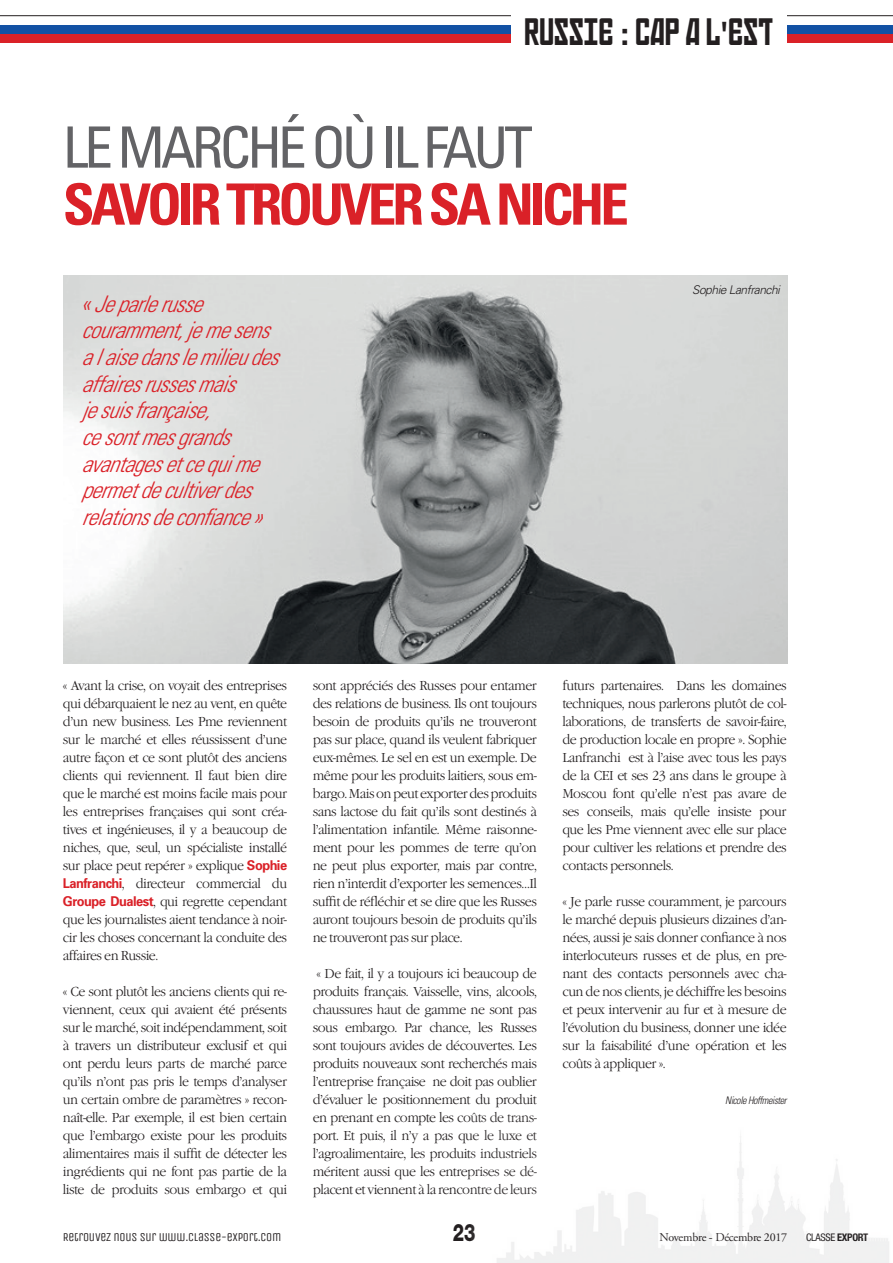
<style>
.page{position:relative;width:893px;height:1263px;background:#fff}
.page>*{position:absolute;margin:0;border:0;box-sizing:border-box;transform-origin:0 0}
.t1{font:700 condensed 57px "Univers";letter-spacing:-.07em;color:#da2128}
.t2{font:condensed 57px "Univers";letter-spacing:-.07em;color:#636366}
.t3{font:32.25px "Russian";letter-spacing:.01em;color:#231f20;scale:.95 1}
.t4{font:800 24px "Helvetica Neue";color:#231f20;scale:.75 1}
.t5{font:italic 300 condensed 22.8px/26.7px "Univers";letter-spacing:-.03em;color:#da2128}
.t6{font:300 13.5px/18px "Garamond Itc T";letter-spacing:-.04em;color:#231f20;text-align:justify;scale:.95 1}
.t7{font:12px "Unica One";letter-spacing:-.02em;color:#231f20}
.t8{font:12px "Adobe Garamond";letter-spacing:-.02em;color:#231f20}
.t9{font:italic 300 12px "Univers";letter-spacing:-.04em;color:#231f20}
.t10{font:italic 300 condensed 10.5px "Univers";letter-spacing:-.04em;color:#231f20;scale:.95 1}
.t11{font:condensed 10.5px "Helvetica Neue";letter-spacing:-.03em;color:#231f20}
.s1{font-family:"Helvetica";font-weight:700}
.s2{font-family:"Univers";font-weight:700;color:#da2128}
.s3{font-weight:700}
</style>
<div class="page">
<div style="left:0;top:25px;width:893px;height:9px;background:#1251a4"></div>
<div style="left:0;top:34px;width:893px;height:9px;background:#da2128"></div>
<hr style="left:0;top:15px;width:893px;height:1px;background:#231f20">
<img style="left:63px;top:275px;width:724px;height:388px">
<div style="left:511px;top:12px;width:276px;height:41px;background:#fff"></div>
<h2 class="t3" style="left:524px;top:12px;width:263px">RUSSIE <span class="s1">:</span> CAP A L<span class="s1">'</span>EST</h2>
<h1 class="t2" style="left:63px;top:111px;width:471px">LE MARCHÉ OÙ IL FAUT</h1>
<h1 class="t1" style="left:63px;top:169px;width:567px">SAVOIR TROUVER SA NICHE</h1>
<h3 class="t5" style="left:81px;top:290px;width:203px">« Jeparlerusse couramment,jemesens al aisedanslemilieudes affairesrussesmais jesuisfrançaise,<br>cesont mesgrands avantageset cequi me permet decultiver des relationsdeconfiance»</h3>
<p class="t9" style="left:692px;top:282px;width:89px">Sophie Lanfranchi</p>
<p class="t6" style="left:63px;top:677px;width:238px">« Avant la crise, on voyait des entreprises qui débarquaient le nez au vent, en quête d’un new business. Les Pme reviennent sur le marché et elles réussissent d’une autre façon et ce sont plutôt des anciens clients qui reviennent. Il faut bien dire que le marché est moins facile mais pour les entreprises françaises qui sont créa&shy;tives et ingénieuses, il y a beaucoup de niches, que, seul, un spécialiste installé sur place peut repérer » explique <span class="s2">Sophie Lanfranchi</span>, directeur commercial du <span class="s2">Groupe Dualest</span>, qui regrette cependant que les journalistes aient tendance à noir&shy;cir les choses concernant la conduite des affaires en Russie.</p>
<p class="t6" style="left:63px;top:983px;width:238px">« Ce sont plutôt les anciens clients qui re&shy;viennent, ceux qui avaient été présents sur le marché, soit indépendamment, soit à travers un distributeur exclusif et qui ont perdu leurs parts de marché parce qu’ils n’ont pas pris le temps d’analyser un certain ombre de paramètres » recon&shy;naît-elle. Par exemple, il est bien certain que l’embargo existe pour les produits alimentaires mais il suffit de détecter les ingrédients qui ne font pas partie de la liste de produits sous embargo et qui</p>
<p class="t6" style="left:313px;top:677px;width:238px">sont appréciés des Russes pour entamer des relations de business. Ils ont toujours besoin de produits qu’ils ne trouveront pas sur place, quand ils veulent fabriquer eux-mêmes. Le sel en est un exemple. De même pour les produits laitiers, sous em&shy;bargo. Mais on peut exporter des produits sans lactose du fait qu’ils sont destinés à l’alimentation infantile. Même raisonne&shy;ment pour les pommes de terre qu’on ne peut plus exporter, mais par contre, rien n’interdit d’exporter les semences…Il suffit de réfléchir et se dire que les Russes auront toujours besoin de produits qu’ils ne trouveront pas sur place.</p>
<p class="t6" style="left:313px;top:965px;width:238px">« De fait, il y a toujours ici beaucoup de produits français. Vaisselle, vins, alcools, chaussures haut de gamme ne sont pas sous embargo. Par chance, les Russes sont toujours avides de découvertes. Les produits nouveaux sont recherchés mais l’entreprise française ne doit pas oublier d’évaluer le positionnement du produit en prenant en compte les coûts de trans&shy;port. Et puis, il n’y a pas que le luxe et l’agroalimentaire, les produits industriels méritent aussi que les entreprises se dé&shy;placent et viennent à la rencontre de leurs</p>
<p class="t6" style="left:562px;top:677px;width:238px">futurs partenaires. Dans les domaines techniques, nous parlerons plutôt de col&shy;laborations, de transferts de savoir-faire, de production locale en propre ». Sophie Lanfranchi est à l’aise avec tous les pays de la CEI et ses 23 ans dans le groupe à Moscou font qu’elle n’est pas avare de ses conseils, mais qu’elle insiste pour que les Pme viennent avec elle sur place pour cultiver les relations et prendre des contacts personnels.</p>
<p class="t6" style="left:562px;top:893px;width:238px">« Je parle russe couramment, je parcours le marché depuis plusieurs dizaines d’an&shy;nées, aussi je sais donner confiance à nos interlocuteurs russes et de plus, en pre&shy;nant des contacts personnels avec cha&shy;cun de nos clients, je déchiffre les besoins et peux intervenir au fur et à mesure de l’évolution du business, donner une idée sur la faisabilité d’une opération et les coûts à appliquer ».</p>
<p class="t10" style="left:725px;top:1094px;width:66px">Nicole Hoffmeister</p>
<p class="t7" style="left:63px;top:1230px;width:220px">RETROUVEZ NOUS SUR WWW.CLASSE-EXPORT.COM</p>
<h3 class="t4" style="left:453px;top:1218px;width:32px">23</h3>
<p class="t8" style="left:659px;top:1231px;width:129px">Novembre - Décembre 2017</p>
<p class="t11" style="left:806px;top:1231px;width:64px">CLASSE <span class="s3">EXPORT</span></p>
</div>
